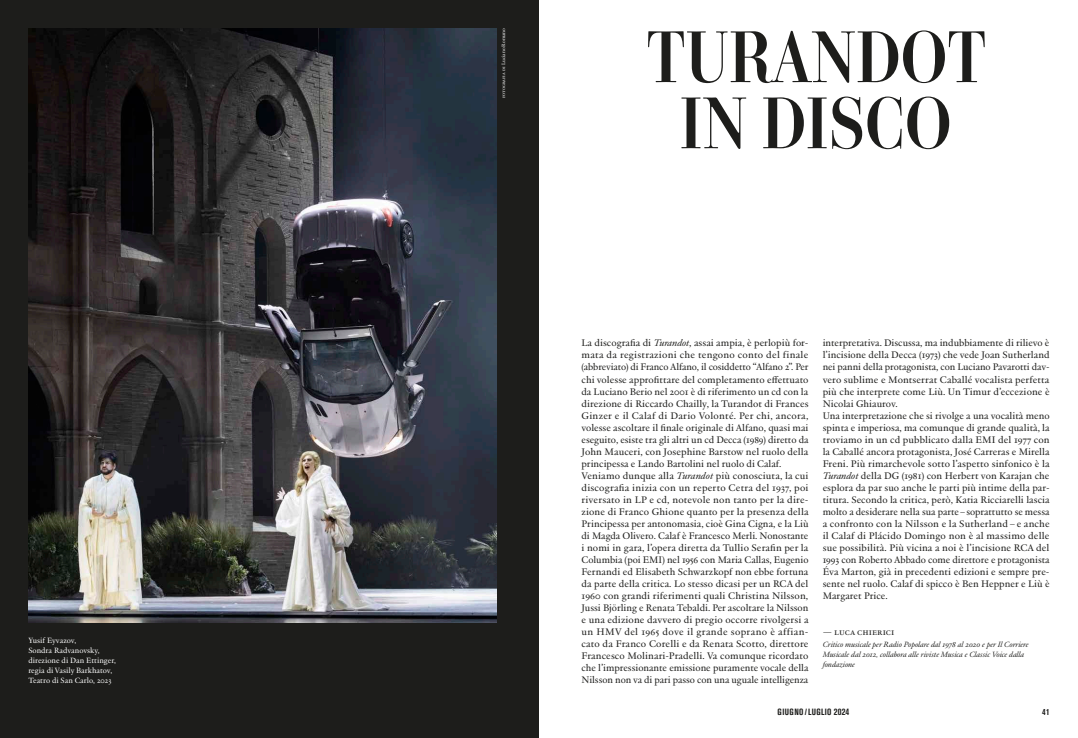
<style>
.page{position:relative;width:1078px;height:738px;background:#fff}
.page>*{position:absolute;margin:0;border:0;box-sizing:border-box;transform-origin:0 0}
.t1{font:500 70px/66px "Parmigiano Headline Pro";letter-spacing:-.01em;color:#1d1d1b;text-align:center}
.t2{font:9.8px/12px "J Jannon";color:#1d1d1b}
.t3{font:700 condensed 9px "Akzidenz Grotesk Pro";letter-spacing:.045em;color:#1d1d1b}
.t4{font:italic 7.8px/10px "J Jannon";color:#1d1d1b}
.t5{font:7.8px/10px "J Jannon";color:#fff}
.t6{font:5px "J Jannon";color:#fff}
.s1{font-style:italic}
.s2{font-size:9.5px}
</style>
<div class="page">
<div style="left:0;top:0;width:539px;height:737px;background:#1d1d1b"></div>
<img style="left:28px;top:28px;width:468px;height:594px">
<p class="t5" style="left:28px;top:634px;width:89px">Yusif Eyvazov,<br>Sondra Radvanovsky, direzione di Dan Ettinger, regia di Vasily Barkhatov,<br>Teatro di San Carlo, 2023</p>
<p class="t6" style="left:499px;top:98px;width:72px;rotate:-90deg">fotografia di Luciano Romano</p>
<h1 class="t1" style="left:645px;top:19px;width:342px">TURANDOT<br>IN DISCO</h1>
<p class="t2" style="left:581px;top:336px;width:228px">La discografia di <span class="s1">Turandot</span>, assai ampia, è perlopiù for&shy;mata da registrazioni che tengono conto del finale (abbreviato) di Franco Alfano, il cosiddetto “Alfano 2”. Per chi volesse approfittare del completamento effettuato da Luciano Berio nel 2001 è di riferimento un cd con la direzione di Riccardo Chailly, la Turandot di Frances Ginzer e il Calaf di Dario Volonté. Per chi, ancora, volesse ascoltare il finale originale di Alfano, quasi mai eseguito, esiste tra gli altri un cd Decca (1989) diretto da John Mauceri, con Josephine Barstow nel ruolo della principessa e Lando Bartolini nel ruolo di Calaf.<br>Veniamo dunque alla <span class="s1">Turandot</span> più conosciuta, la cui discografia inizia con un reperto Cetra del 1937, poi riversato in LP e cd, notevole non tanto per la dire&shy;zione di Franco Ghione quanto per la presenza della Principessa per antonomasia, cioè Gina Cigna, e la Liù di Magda Olivero. Calaf è Francesco Merli. Nonostante i nomi in gara, l’opera diretta da Tullio Serafin per la Columbia (poi EMI) nel 1956 con Maria Callas, Eugenio Fernandi ed Elisabeth Schwarzkopf non ebbe fortuna da parte della critica. Lo stesso dicasi per un RCA del 1960 con grandi riferimenti quali Christina Nilsson, Jussi Björling e Renata Tebaldi. Per ascoltare la Nilsson e una edizione davvero di pregio occorre rivolgersi a un HMV del 1965 dove il grande soprano è affian&shy;cato da Franco Corelli e da Renata Scotto, direttore Francesco Molinari-Pradelli. Va comunque ricordato che l’impressionante emissione puramente vocale della Nilsson non va di pari passo con una uguale intelligenza</p>
<p class="t2" style="left:822px;top:336px;width:228px">interpretativa. Discussa, ma indubbiamente di rilievo è l’incisione della Decca (1973) che vede Joan Sutherland nei panni della protagonista, con Luciano Pavarotti dav&shy;vero sublime e Montserrat Caballé vocalista perfetta più che interprete come Liù. Un Timur d’eccezione è Nicolai Ghiaurov.<br>Una interpretazione che si rivolge a una vocalità meno spinta e imperiosa, ma comunque di grande qualità, la troviamo in un cd pubblicato dalla EMI del 1977 con la Caballé ancora protagonista, José Carreras e Mirella Freni. Più rimarchevole sotto l’aspetto sinfonico è la <span class="s1">Turandot</span> della DG (1981) con Herbert von Karajan che esplora da par suo anche le parti più intime della par&shy;titura. Secondo la critica, però, Katia Ricciarelli lascia molto a desiderare nella sua parte – soprattutto se messa a confronto con la Nilsson e la Sutherland – e anche il Calaf di Plácido Domingo non è al massimo delle sue possibilità. Più vicina a noi è l’incisione RCA del 1993 con Roberto Abbado come direttore e protagonista Éva Marton, già in precedenti edizioni e sempre pre&shy;sente nel ruolo. Calaf di spicco è Ben Heppner e Liù è Margaret Price.</p>
<p class="t2" style="left:822px;top:624px;width:73px">— luca chierici</p>
<p class="t4" style="left:822px;top:638px;width:207px">Critico musicale per Radio Popolare dal 1978 al 2020 e per Il Corriere<br>Musicale dal 2012, collabora alle riviste Musica e Classic Voice dalla fondazione</p>
<p class="t3" style="left:777px;top:705px;width:73px">GIUGNO/LUGLIO <span class="s2">2024</span></p>
<p class="t3" style="left:1041px;top:705px;width:9px">41</p>
</div>
